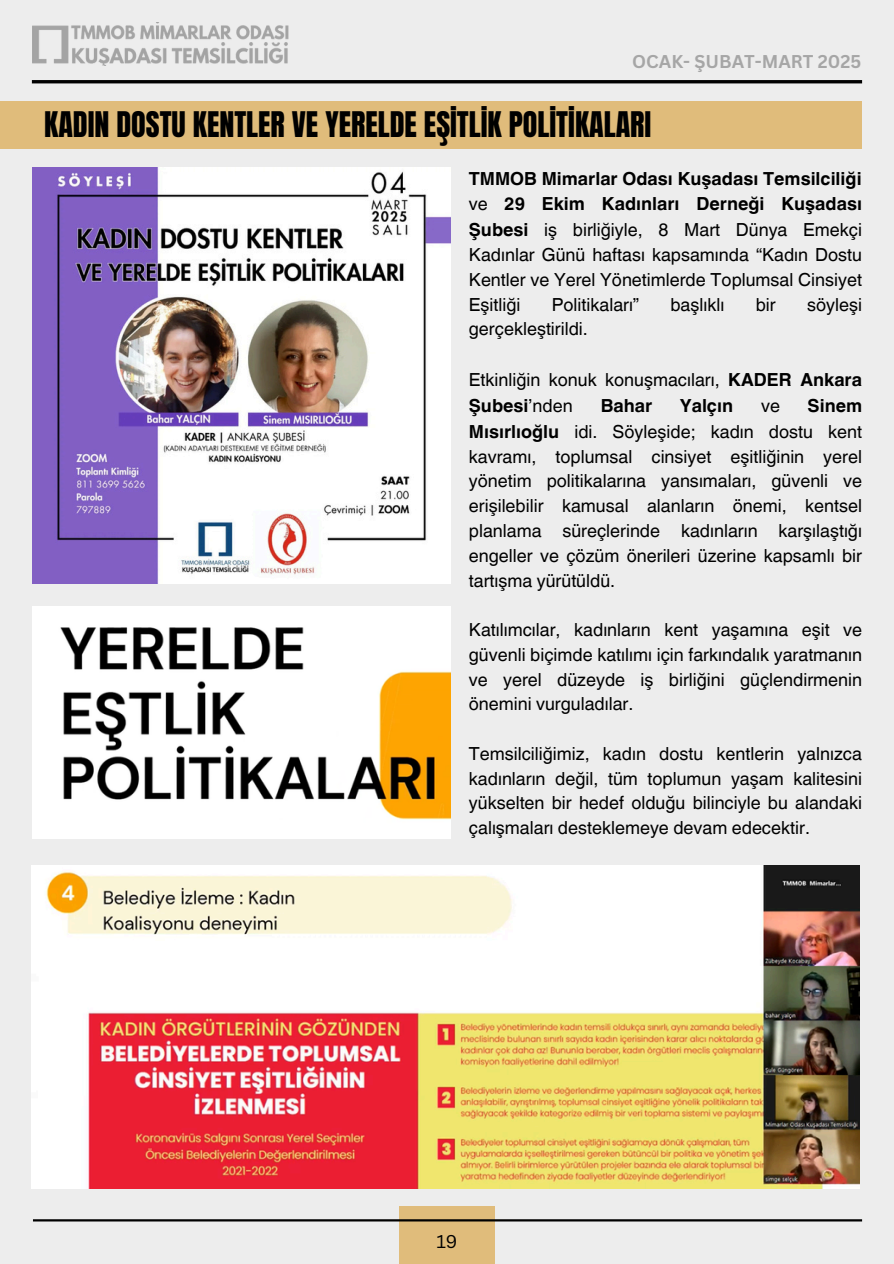
<style>
.page{position:relative;width:894px;height:1264px;background:#fff}
.page>*{position:absolute;margin:0;border:0;box-sizing:border-box;transform-origin:0 0}
.t1{font:30px "Anton";color:#000}
.t2{font:18px/24.9px "Helvetica World";color:#000;text-align:justify}
.t3{font:700 18px "Canva Sans";color:#a6a6a6}
.t4{font:700 18px "Helvetica World";color:#000}
.t5{font:18px "Canva Sans";color:#000}
.s1{font-weight:700}
</style>
<div class="page">
<div style="left:0;top:0;width:893px;height:1263px;background:#ededed"></div>
<img style="left:33px;top:22px;width:256px;height:44px">
<div style="left:399px;top:1206px;width:95px;height:57px;background:#e0bc7b"></div>
<hr style="left:33px;top:1219px;width:828px;height:2px;background:#000">
<hr style="left:32px;top:80px;width:829px;height:3px;background:#000">
<div style="left:0;top:101px;width:861px;height:48px;background:#e0bc7b"></div>
<img style="left:33px;top:167px;width:417px;height:417px">
<img style="left:32px;top:865px;width:827px;height:323px">
<img style="left:33px;top:606px;width:417px;height:232px">
<p class="t3" style="left:632px;top:49px;width:230px">OCAK- ŞUBAT-MART 2025</p>
<h1 class="t1" style="left:44px;top:103px;width:608px">KADIN DOSTU KENTLER VE YERELDE EŞİTLİK POLİTİKALARI</h1>
<p class="t2" style="left:469px;top:166px;width:394px"><span class="s1">TMMOB Mimarlar Odası Kuşadası Temsilciliği </span>ve <span class="s1">29 Ekim Kadınları Derneği Kuşadası Şubesi</span> iş birliğiyle, 8 Mart Dünya Emekçi Kadınlar Günü haftası kapsamında “Kadın Dostu Kentler ve Yerel Yönetimlerde Toplumsal Cinsiyet Eşitliği</p>
<p class="t2" style="left:551px;top:292px;width:89px">Politikaları”</p>
<p class="t2" style="left:670px;top:292px;width:55px">başlıklı</p>
<p class="t2" style="left:755px;top:292px;width:21px">bir</p>
<p class="t2" style="left:806px;top:292px;width:56px">söyleşi</p>
<p class="t2" style="left:469px;top:317px;width:120px">gerçekleştirildi.</p>
<p class="t2" style="left:469px;top:367px;width:394px;line-height:26px">Etkinliğin konuk konuşmacıları, <span class="s1">KADER Ankara<br>Şubesi</span>’nden</p>
<p class="t2" style="left:469px;top:393px;width:394px;text-indent:338px"><span class="s1">Sinem Mısırlıoğlu</span> idi. Söyleşide; kadın dostu kent kavramı, toplumsal cinsiyet eşitliğinin yerel yönetim politikalarına yansımaları, güvenli ve erişilebilir kamusal alanların önemi, kentsel planlama süreçlerinde kadınların karşılaştığı engeller ve çözüm önerileri üzerine kapsamlı bir tartışma yürütüldü.</p>
<p class="t2" style="left:469px;top:617px;width:394px">Katılımcılar, kadınların kent yaşamına eşit ve güvenli biçimde katılımı için farkındalık yaratmanın ve yerel düzeyde iş birliğini güçlendirmenin önemini vurguladılar.</p>
<p class="t2" style="left:469px;top:741px;width:394px">Temsilciliğimiz, kadın dostu kentlerin yalnızca kadınların değil, tüm toplumun yaşam kalitesini yükselten bir hedef olduğu bilinciyle bu alandaki çalışmaları desteklemeye devam edecektir.</p>
<p class="t4" style="left:600px;top:391px;width:53px">Bahar</p>
<p class="t4" style="left:680px;top:391px;width:54px">Yalçın</p>
<p class="t2" style="left:760px;top:393px;width:20px">ve</p>
<p class="t5" style="left:436px;top:1228px;width:23px">19</p>
</div>
